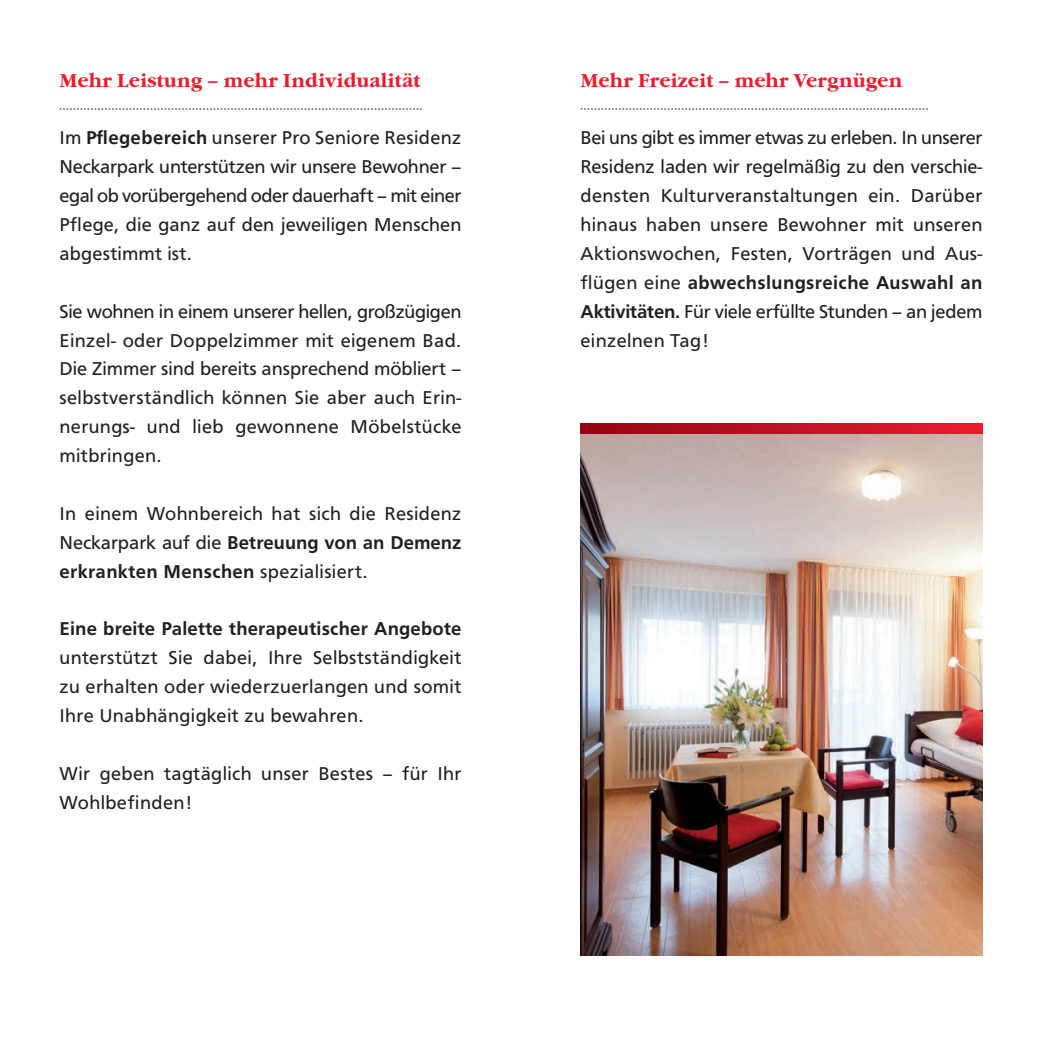
<style>
.page{position:relative;width:1042px;height:1042px;background:#fff}
.page>*{position:absolute;margin:0;border:0;box-sizing:border-box;transform-origin:0 0}
.t1{font:19.25px/28.9px "F015 T";letter-spacing:.02em;color:#231f20;text-align:justify}
.t2{font:700 19.25px "Garamond Itc T";color:#ee1b2d}
.t3{font:500 19.25px "F015 T";letter-spacing:.01em;color:#231f20}
.s1{font-weight:500}
</style>
<div class="page">
<img style="left:580px;top:433px;width:402px;height:522px">
<svg style="left:580px;top:109px;width:348px;height:1px"></svg>
<svg style="left:60px;top:109px;width:362px;height:1px"></svg>
<svg style="left:580px;top:423px;width:402px;height:10px;background:#be1020"></svg>
<p class="t2" style="left:60px;top:69px;width:362px">Mehr Leistung – mehr Individualität</p>
<p class="t1" style="left:60px;top:124px;width:403px">Im <span class="s1">Pflegebereich</span> unserer Pro Seniore Residenz Neckarpark unterstützen wir unsere Bewohner – egal ob vorübergehend oder dauerhaft – mit einer Pflege, die ganz auf den jeweiligen Menschen abgestimmt ist.</p>
<p class="t1" style="left:60px;top:297px;width:403px">Sie wohnen in einem unserer hellen, großzügigen Einzel- oder Doppelzimmer mit eigenem Bad.<br>Die Zimmer sind bereits ansprechend möbliert – selbstverständlich können Sie aber auch Erin&shy;nerungs- und lieb gewonnene Möbelstücke mitbringen.</p>
<p class="t1" style="left:60px;top:499px;width:403px">In einem Wohnbereich hat sich die Residenz Neckarpark auf die <span class="s1">Betreuung von an Demenz erkrankten Menschen</span> spezialisiert.</p>
<p class="t3" style="left:60px;top:618px;width:403px">Eine breite Palette therapeutischer Angebote</p>
<p class="t1" style="left:60px;top:643px;width:403px">unterstützt Sie dabei, Ihre Selbstständigkeit zu erhalten oder wiederzuerlangen und somit Ihre Unabhängigkeit zu bewahren.</p>
<p class="t1" style="left:60px;top:759px;width:403px">Wir geben tagtäglich unser Bestes – für Ihr<br>Wohlbefinden!</p>
<p class="t2" style="left:580px;top:69px;width:323px">Mehr Freizeit – mehr Vergnügen</p>
<p class="t1" style="left:580px;top:124px;width:403px">Bei uns gibt es immer etwas zu erleben. In unserer Residenz laden wir regelmäßig zu den verschie&shy;densten Kulturveranstaltungen ein. Darüber hinaus haben unsere Bewohner mit unseren Aktionswochen, Festen, Vorträgen und Aus&shy;flügen eine <span class="s1">abwechslungsreiche Auswahl an Aktivitäten.</span> Für viele erfüllte Stunden – an jedem einzelnen Tag!</p>
</div>
